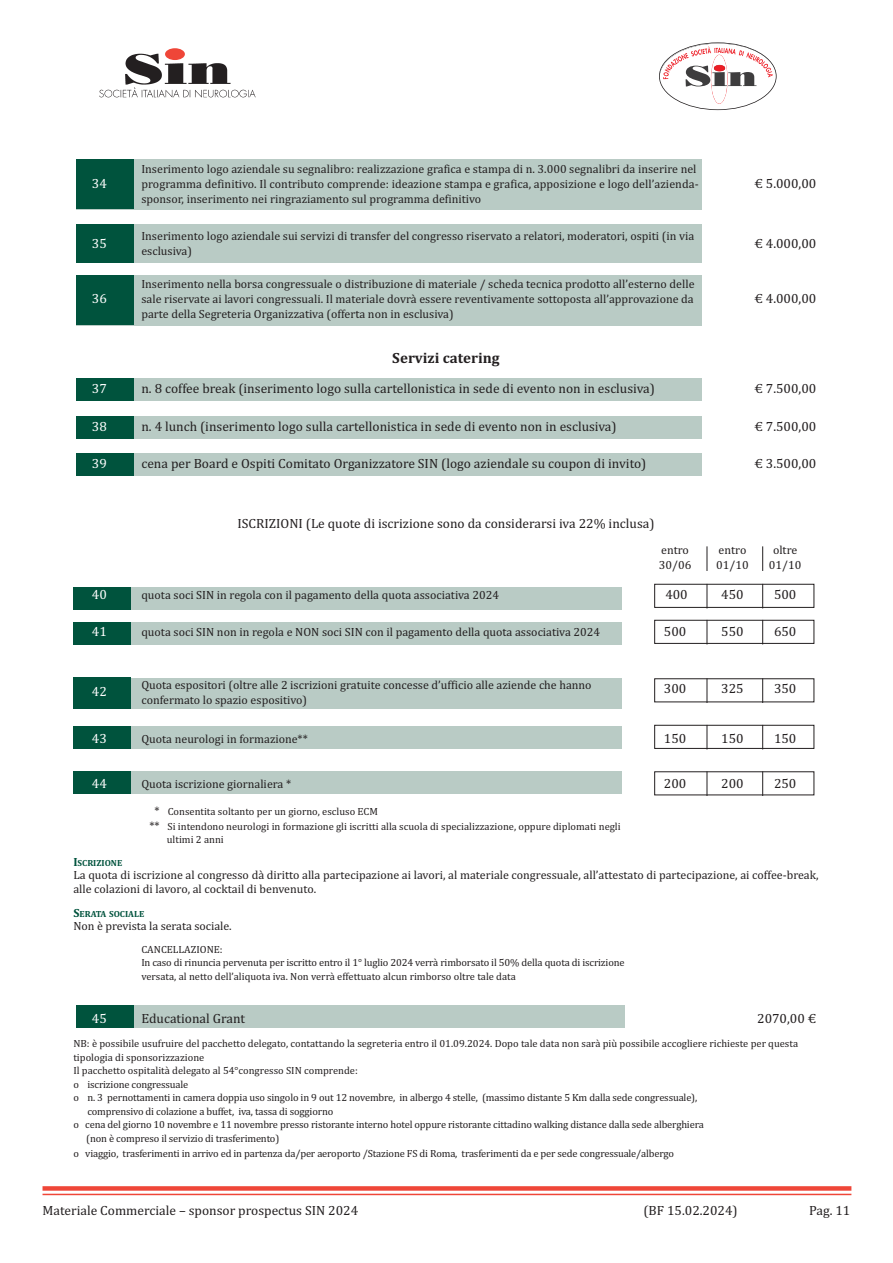
<style>
.page{position:relative;width:893px;height:1263px;background:#fff}
.page>*{position:absolute;margin:0;border:0;box-sizing:border-box;transform-origin:0 0}
.t1{font:700 15px "Cambria";color:#231f20}
.t2{font:13.5px "Cambria";color:#231f20}
.t3{font:13.5px "Cambria";color:#fff}
.t4{font:12px/15px "Cambria";color:#231f20}
.t5{font:10.5px/13.5px "Cambria";letter-spacing:-.015em;color:#231f20}
.t6{font:700 9px "Cambria";color:#00533d}
.s1{font-size:12px}
</style>
<div class="page">
<div style="left:76px;top:1005px;width:548px;height:23px;background:#b9cbc5"></div>
<div style="left:77px;top:1005px;width:57px;height:23px;background:#00533d"></div>
<div style="left:73px;top:726px;width:548px;height:23px;background:#b9cbc5"></div>
<div style="left:73px;top:771px;width:548px;height:23px;background:#b9cbc5"></div>
<div style="left:73px;top:678px;width:548px;height:31px;background:#b9cbc5"></div>
<div style="left:73px;top:726px;width:57px;height:23px;background:#00533d"></div>
<div style="left:73px;top:677px;width:57px;height:32px;background:#00533d"></div>
<div style="left:73px;top:622px;width:548px;height:23px;background:#b9cbc5"></div>
<div style="left:73px;top:622px;width:57px;height:23px;background:#00533d"></div>
<div style="left:73px;top:587px;width:548px;height:22px;background:#b9cbc5"></div>
<div style="left:73px;top:587px;width:57px;height:22px;background:#00533d"></div>
<div style="left:77px;top:453px;width:625px;height:23px;background:#b9cbc5"></div>
<div style="left:77px;top:453px;width:57px;height:23px;background:#00533d"></div>
<div style="left:77px;top:416px;width:625px;height:23px;background:#b9cbc5"></div>
<div style="left:77px;top:416px;width:57px;height:23px;background:#00533d"></div>
<div style="left:77px;top:378px;width:625px;height:23px;background:#b9cbc5"></div>
<div style="left:77px;top:378px;width:57px;height:23px;background:#00533d"></div>
<div style="left:77px;top:275px;width:625px;height:51px;background:#b9cbc5"></div>
<div style="left:77px;top:275px;width:57px;height:50px;background:#00533d"></div>
<div style="left:77px;top:224px;width:625px;height:38px;background:#b9cbc5"></div>
<div style="left:77px;top:224px;width:57px;height:38px;background:#00533d"></div>
<div style="left:77px;top:159px;width:625px;height:51px;background:#b9cbc5"></div>
<div style="left:77px;top:159px;width:57px;height:50px;background:#00533d"></div>
<img style="left:99px;top:53px;width:157px;height:45px">
<div style="left:165px;top:48px;width:20px;height:12px;background:#ef4638;border-radius:50%"></div>
<svg style="left:660px;top:43px;width:114px;height:66px"></svg>
<div style="left:659px;top:42px;width:118px;height:68px;border:2px solid #231f20;border-radius:50%"></div>
<div style="left:43px;top:1186px;width:808px;height:5px;background:#ef4638"></div>
<hr style="left:43px;top:1194px;width:808px;height:1px;background:#ef4638">
<svg style="left:762px;top:586px;width:1px;height:20px"></svg>
<div style="left:654px;top:584px;width:160px;height:24px;border:1px solid #231f20"></div>
<svg style="left:707px;top:584px;width:1px;height:24px"></svg>
<svg style="left:762px;top:622px;width:1px;height:20px"></svg>
<div style="left:654px;top:620px;width:160px;height:24px;border:1px solid #231f20"></div>
<svg style="left:707px;top:620px;width:1px;height:24px"></svg>
<svg style="left:762px;top:680px;width:1px;height:23px"></svg>
<div style="left:654px;top:678px;width:160px;height:24px;border:1px solid #231f20"></div>
<svg style="left:707px;top:678px;width:1px;height:25px"></svg>
<svg style="left:762px;top:727px;width:1px;height:20px"></svg>
<div style="left:654px;top:725px;width:160px;height:24px;border:1px solid #231f20"></div>
<svg style="left:707px;top:725px;width:1px;height:24px"></svg>
<svg style="left:762px;top:773px;width:1px;height:23px"></svg>
<svg style="left:707px;top:771px;width:1px;height:25px"></svg>
<svg style="left:762px;top:546px;width:1px;height:25px"></svg>
<svg style="left:707px;top:546px;width:1px;height:25px"></svg>
<div style="left:73px;top:771px;width:57px;height:23px;background:#00533d"></div>
<p class="t4" style="left:141px;top:162px;width:557px">Inserimento logo aziendale su segnalibro: realizzazione grafica e stampa di n. 3.000 segnalibri da inserire nel</p>
<p class="t3" style="left:92px;top:178px;width:16px">34</p>
<p class="t4" style="left:141px;top:177px;width:559px">programma definitivo. Il contributo comprende: ideazione stampa e grafica, apposizione e logo dell’azienda-</p>
<p class="t2" style="left:754px;top:178px;width:63px">€ 5.000,00</p>
<p class="t4" style="left:141px;top:192px;width:341px">sponsor, inserimento nei ringraziamento sul programma definitivo</p>
<p class="t3" style="left:92px;top:238px;width:16px">35</p>
<p class="t4" style="left:141px;top:230px;width:554px">Inserimento logo aziendale sui servizi di transfer del congresso riservato a relatori, moderatori, ospiti (in via esclusiva)</p>
<p class="t2" style="left:754px;top:238px;width:63px">€ 4.000,00</p>
<p class="t4" style="left:141px;top:278px;width:555px">Inserimento nella borsa congressuale o distribuzione di materiale / scheda tecnica prodotto all’esterno delle</p>
<p class="t3" style="left:92px;top:294px;width:16px">36</p>
<p class="t4" style="left:141px;top:293px;width:554px">sale riservate ai lavori congressuali. Il materiale dovrà essere reventivamente sottoposta all’approvazione da</p>
<p class="t2" style="left:754px;top:294px;width:63px">€ 4.000,00</p>
<p class="t4" style="left:141px;top:308px;width:314px">parte della Segreteria Organizzativa (offerta non in esclusiva)</p>
<p class="t1" style="left:392px;top:353px;width:109px">Servizi catering</p>
<p class="t3" style="left:92px;top:384px;width:16px">37</p>
<p class="t2" style="left:141px;top:384px;width:515px">n. 8 coffee break (inserimento logo sulla cartellonistica in sede di evento non in esclusiva)</p>
<p class="t2" style="left:754px;top:384px;width:63px">€ 7.500,00</p>
<p class="t3" style="left:92px;top:421px;width:16px">38</p>
<p class="t2" style="left:141px;top:421px;width:477px">n. 4 lunch (inserimento logo sulla cartellonistica in sede di evento non in esclusiva)</p>
<p class="t2" style="left:754px;top:421px;width:63px">€ 7.500,00</p>
<p class="t3" style="left:92px;top:459px;width:16px">39</p>
<p class="t2" style="left:141px;top:459px;width:507px">cena per Board e Ospiti Comitato Organizzatore SIN (logo aziendale su coupon di invito)</p>
<p class="t2" style="left:754px;top:459px;width:63px">€ 3.500,00</p>
<p class="t2" style="left:237px;top:519px;width:419px">ISCRIZIONI (Le quote di iscrizione sono da considerarsi iva 22% inclusa)</p>
<p class="t4" style="left:661px;top:543px;width:29px">entro</p>
<p class="t4" style="left:719px;top:543px;width:29px">entro</p>
<p class="t4" style="left:773px;top:543px;width:26px">oltre</p>
<p class="t4" style="left:659px;top:558px;width:34px">30/06</p>
<p class="t4" style="left:716px;top:558px;width:34px">01/10</p>
<p class="t4" style="left:769px;top:558px;width:34px">01/10</p>
<p class="t3" style="left:92px;top:589px;width:16px">40</p>
<p class="t4" style="left:141px;top:588px;width:359px">quota soci SIN in regola con il pagamento della quota associativa 2024</p>
<p class="t2" style="left:665px;top:589px;width:24px">400</p>
<p class="t2" style="left:721px;top:589px;width:24px">450</p>
<p class="t2" style="left:774px;top:589px;width:24px">500</p>
<p class="t3" style="left:92px;top:627px;width:16px">41</p>
<p class="t4" style="left:141px;top:626px;width:460px">quota soci SIN non in regola e NON soci SIN con il pagamento della quota associativa 2024</p>
<p class="t2" style="left:664px;top:627px;width:24px">500</p>
<p class="t2" style="left:721px;top:627px;width:24px">550</p>
<p class="t2" style="left:774px;top:627px;width:24px">650</p>
<p class="t3" style="left:92px;top:687px;width:16px">42</p>
<p class="t4" style="left:141px;top:678px;width:452px">Quota espositori (oltre alle 2 iscrizioni gratuite concesse d’ufficio alle aziende che hanno confermato lo spazio espositivo)</p>
<p class="t2" style="left:664px;top:684px;width:24px">300</p>
<p class="t2" style="left:721px;top:684px;width:24px">325</p>
<p class="t2" style="left:774px;top:684px;width:24px">350</p>
<p class="t3" style="left:92px;top:733px;width:16px">43</p>
<p class="t4" style="left:141px;top:732px;width:168px">Quota neurologi in formazione**</p>
<p class="t2" style="left:664px;top:733px;width:24px">150</p>
<p class="t2" style="left:721px;top:733px;width:24px">150</p>
<p class="t2" style="left:774px;top:733px;width:24px">150</p>
<p class="t3" style="left:92px;top:778px;width:16px">44</p>
<p class="t4" style="left:141px;top:777px;width:151px">Quota iscrizione giornaliera *</p>
<p class="t2" style="left:664px;top:778px;width:24px">200</p>
<p class="t2" style="left:721px;top:778px;width:24px">200</p>
<p class="t2" style="left:774px;top:778px;width:24px">250</p>
<p class="t5" style="left:149px;top:805px;width:473px;line-height:15px;text-indent:5px"><span class="s1">*</span> Consentita soltanto per un giorno, escluso ECM<br><span class="s1">**</span> Si intendono neurologi in formazione gli iscritti alla scuola di specializzazione, oppure diplomati negli</p>
<p class="t5" style="left:167px;top:834px;width:58px">ultimi 2 anni</p>
<p class="t6" style="left:73px;top:859px;width:50px"><span class="s1">I</span>SCRIZIONE</p>
<p class="t4" style="left:73px;top:870px;width:747px;line-height:13.5px">La quota di iscrizione al congresso dà diritto alla partecipazione ai lavori, al materiale congressuale, all’attestato di partecipazione, ai coffee-break, alle colazioni di lavoro, al cocktail di benvenuto.</p>
<p class="t6" style="left:73px;top:910px;width:72px"><span class="s1">S</span>ERATA SOCIALE</p>
<p class="t4" style="left:73px;top:920px;width:160px">Non è prevista la serata sociale.</p>
<p class="t5" style="left:141px;top:943px;width:485px">CANCELLAZIONE:<br>In caso di rinuncia pervenuta per iscritto entro il 1° luglio 2024 verrà rimborsato il 50% della quota di iscrizione versata, al netto dell’aliquota iva. Non verrà effettuato alcun rimborso oltre tale data</p>
<p class="t3" style="left:92px;top:1014px;width:16px">45</p>
<p class="t2" style="left:141px;top:1014px;width:105px">Educational Grant</p>
<p class="t2" style="left:757px;top:1014px;width:61px">2070,00 €</p>
<p class="t5" style="left:73px;top:1038px;width:726px">NB: è possibile usufruire del pacchetto delegato, contattando la segreteria entro il 01.09.2024. Dopo tale data non sarà più possibile accogliere richieste per questa</p>
<p class="t5" style="left:73px;top:1051px;width:132px">tipologia di sponsorizzazione</p>
<p class="t5" style="left:73px;top:1065px;width:286px">Il pacchetto ospitalità delegato al 54°congresso SIN comprende:</p>
<p class="t5" style="left:73px;top:1078px;width:116px">o iscrizione congressuale</p>
<p class="t5" style="left:73px;top:1092px;width:625px">o n. 3 pernottamenti in camera doppia uso singolo in 9 out 12 novembre, in albergo 4 stelle, (massimo distante 5 Km dalla sede congressuale),</p>
<p class="t5" style="left:87px;top:1105px;width:247px">comprensivo di colazione a buffet, iva, tassa di soggiorno</p>
<p class="t5" style="left:73px;top:1119px;width:632px">o cena del giorno 10 novembre e 11 novembre presso ristorante interno hotel oppure ristorante cittadino walking distance dalla sede alberghiera</p>
<p class="t5" style="left:86px;top:1132px;width:195px">(non è compreso il servizio di trasferimento)</p>
<p class="t5" style="left:73px;top:1147px;width:602px">o viaggio, trasferimenti in arrivo ed in partenza da/per aeroporto /Stazione FS di Roma, trasferimenti da e per sede congressuale/albergo</p>
<p class="t2" style="left:43px;top:1205px;width:317px">Materiale Commerciale – sponsor prospectus SIN 2024</p>
<p class="t2" style="left:643px;top:1205px;width:96px">(BF 15.02.2024)</p>
<p class="t2" style="left:809px;top:1205px;width:43px">Pag. 11</p>
</div>
